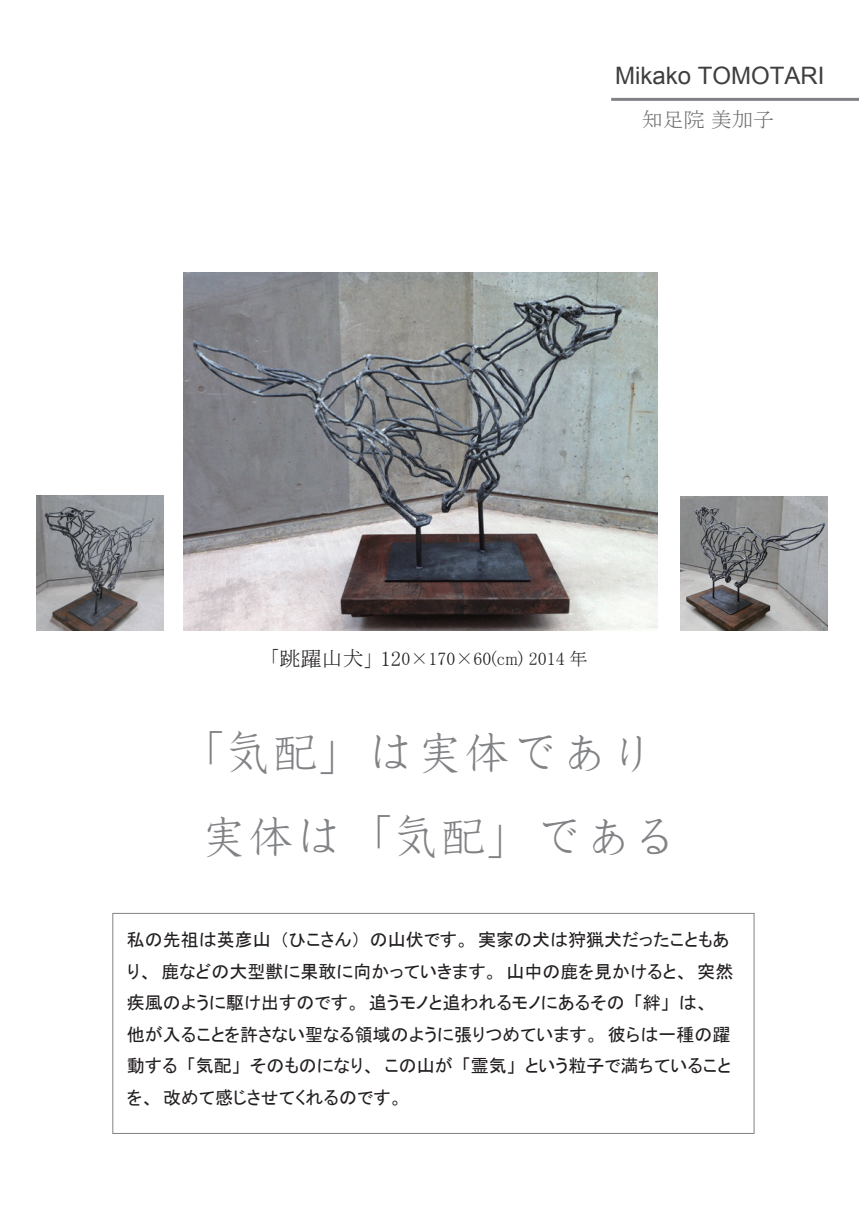
<style>
.page{position:relative;width:859px;height:1208px;background:#fff}
.page>*{position:absolute;margin:0;border:0;box-sizing:border-box;transform-origin:0 0}
.t1{font:48px/84px "DF Kyo Ka Sho W3 MP RKSJ H";color:#808285;text-align:center}
.t2{font:24px "Arial";color:#3e3e3f}
.t3{font:21px "MS P Mincho";color:#6c6d70}
.t4{font:18px/31.5px "MS P Gothic";color:#231f20}
.t5{font:18px "MS P Mincho";color:#231f20}
.s1{font-size:21px}
.s2{font-family:"MSP Mincho";font-size:21px}
</style>
<div class="page">
<img style="left:184px;top:272px;width:474px;height:358px">
<img style="left:36px;top:495px;width:128px;height:135px">
<img style="left:681px;top:496px;width:146px;height:134px">
<div style="left:112px;top:913px;width:642px;height:221px;border:1px solid #808285"></div>
<hr style="left:611px;top:98px;width:248px;height:3px;background:#808285">
<h2 class="t2" style="left:615px;top:60px;width:211px">Mikako TOMOTARI</h2>
<p class="t3" style="left:642px;top:109px;width:134px">知足院 美加子</p>
<p class="t5" style="left:269px;top:650px;width:320px"><span class="s1">「跳躍山犬」</span> <span class="s2">12</span>0×170×60(cm) 2014 年</p>
<h1 class="t1" style="left:176px;top:710px;width:506px">「気配」は実体であり実体は「気配」である</h1>
<p class="t4" style="left:127px;top:924px;width:608px">私の先祖は英彦山（ひこさん）の山伏です。実家の犬は狩猟犬だったこともあり、鹿などの大型獣に果敢に向かっていきます。山中の鹿を見かけると、突然疾風のように駆け出すのです。追うモノと追われるモノにあるその「絆」は、<br>他が入ることを許さない聖なる領域のように張りつめています。彼らは一種の躍動する「気配」そのものになり、この山が「霊気」という粒子で満ちていることを、改めて感じさせてくれるのです。</p>
</div>
